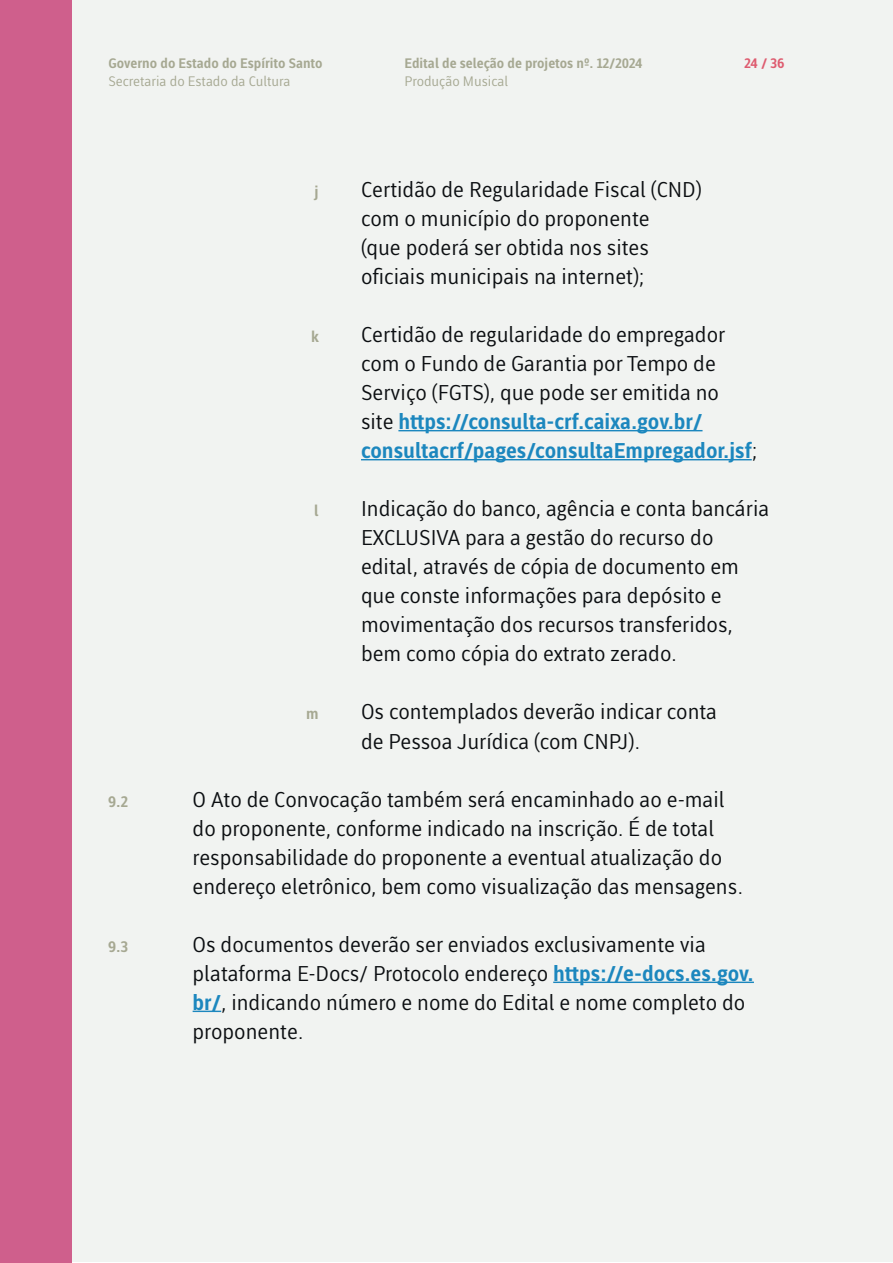
<style>
.page{position:relative;width:893px;height:1263px;background:#fff}
.page>*{position:absolute;margin:0;border:0;box-sizing:border-box;transform-origin:0 0}
.t1{font:21px/29px "Ufes Sans VF Roman";color:#0b0e11}
.t2{font:15px "Ufes Sans VF Roman";color:#a6a892}
.t3{font:13.5px/18px "Ufes Sans VF Roman";color:#a6a892}
.t4{font:13.5px "Ufes Sans VF Roman";color:#de5c70}
.s1{color:#1c87be}
</style>
<div class="page">
<div style="left:1px;top:1px;width:891px;height:1261px;background:#f1f3f1"></div>
<div style="left:0;top:0;width:72px;height:1263px;background:#cf5f8c"></div>
<hr style="left:398px;top:430px;width:304px;height:1px;background:#1c87be">
<hr style="left:361px;top:459px;width:391px;height:1px;background:#1c87be">
<hr style="left:553px;top:981px;width:201px;height:2px;background:#1c87be">
<svg style="left:193px;top:1011px;width:28px;height:1px"></svg>
<p class="t3" style="left:108px;top:54px;width:216px">Governo do Estado do Espírito Santo<br>Secretaria do Estado da Cultura</p>
<p class="t3" style="left:405px;top:54px;width:240px">Edital de seleção de projetos nº. 12/2024<br>Produção Musical</p>
<p class="t4" style="left:744px;top:55px;width:42px">24 / 36</p>
<p class="t2" style="left:315px;top:182px;width:6px">j</p>
<p class="t1" style="left:361px;top:175px;width:342px">Certidão de Regularidade Fiscal (CND) com o município do proponente<br>(que poderá ser obtida nos sites oficiais municipais na internet);</p>
<p class="t2" style="left:311px;top:327px;width:9px">k</p>
<p class="t1" style="left:361px;top:320px;width:398px">Certidão de regularidade do empregador com o Fundo de Garantia por Tempo de Serviço (FGTS), que pode ser emitida no<br>site <span class="s1">https://consulta-crf.caixa.gov.br/ consultacrf/pages/consultaEmpregador.jsf</span>;</p>
<p class="t2" style="left:314px;top:502px;width:6px">l</p>
<p class="t1" style="left:361px;top:494px;width:410px">Indicação do banco, agência e conta bancária EXCLUSIVA para a gestão do recurso do edital, através de cópia de documento em que conste informações para depósito e movimentação dos recursos transferidos, bem como cópia do extrato zerado.</p>
<p class="t2" style="left:306px;top:705px;width:14px">m</p>
<p class="t1" style="left:361px;top:697px;width:358px">Os contemplados deverão indicar conta de Pessoa Jurídica (com CNPJ).</p>
<p class="t2" style="left:108px;top:792px;width:22px">9.2</p>
<p class="t1" style="left:193px;top:784px;width:552px">O Ato de Convocação também será encaminhado ao e-mail do proponente, conforme indicado na inscrição. É de total responsabilidade do proponente a eventual atualização do endereço eletrônico, bem como visualização das mensagens.</p>
<p class="t2" style="left:108px;top:937px;width:22px">9.3</p>
<p class="t1" style="left:193px;top:929px;width:563px">Os documentos deverão ser enviados exclusivamente via plataforma E-Docs/ Protocolo endereço <span class="s1">https://e-docs.es.gov. br/</span>, indicando número e nome do Edital e nome completo do proponente.</p>
</div>
